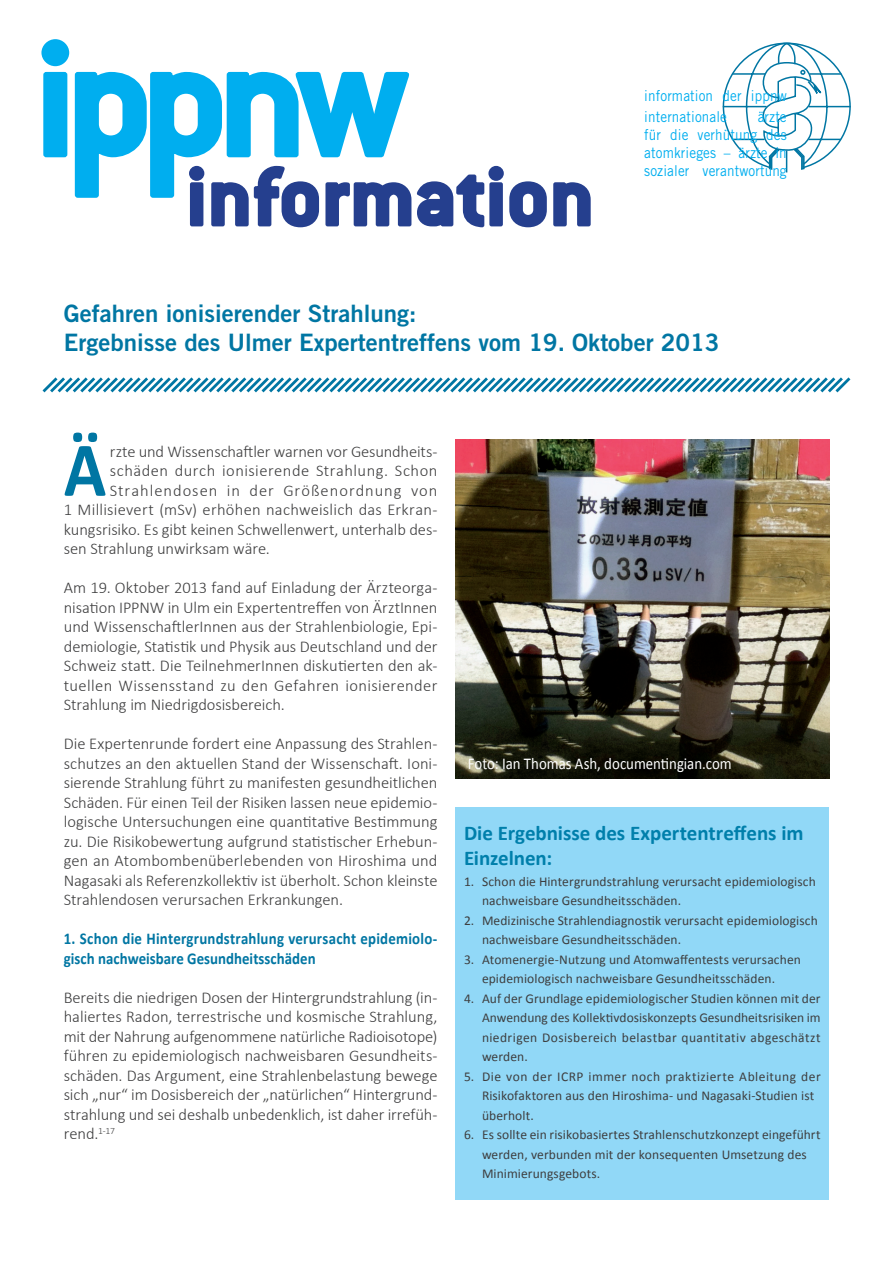
<style>
.page{position:relative;width:893px;height:1263px;background:#fff}
.page>*{position:absolute;margin:0;border:0;box-sizing:border-box;transform-origin:0 0}
.t1{font:700 180px "Conduit ITC Std";letter-spacing:-.06em;color:#00aeef}
.t2{font:700 90px "Conduit ITC Std";color:#253f8e}
.t3{font:700 78px "Calibri";color:#0076a3;scale:.9 1}
.t4{font:24px/28.8px "Trade Gothic LT Std Bd 2";color:#0076a3}
.t5{font:700 21px/25.2px "Calibri";letter-spacing:-.005em;color:#007fab}
.t6{font:300 16.5px/19.5px "Calibri";color:#3e3e3f;text-align:justify}
.t7{font:700 16.5px/19.5px "Calibri";letter-spacing:.01em;color:#0076a3;scale:.9 1}
.t8{font:300 16.5px "Calibri";letter-spacing:.03em;color:#3e3e3f}
.t9{font:16.5px "Calibri";color:#fff;scale:.9 1}
.t10{font:300 16.5px "Calibri";letter-spacing:.06em;color:#3e3e3f}
.t11{font:15px/18px "Trade Gothic LT Std";letter-spacing:.01em;color:#00aeef;scale:.9 1}
.t12{font:13.5px/19.5px "Calibri";letter-spacing:.005em;color:#3e3e3f}
</style>
<div class="page">
<img style="left:455px;top:440px;width:374px;height:338px">
<svg style="left:41px;top:39px;width:550px;height:189px"></svg>
<svg style="left:722px;top:42px;width:129px;height:131px"></svg>
<svg style="left:42px;top:377px;width:809px;height:16px"></svg>
<div style="left:455px;top:807px;width:374px;height:392px;background:#91d8f7"></div>
<h1 class="t1" style="left:34px;top:-9px;width:375px">ippnw</h1>
<h2 class="t2" style="left:186px;top:142px;width:410px">information</h2>
<p class="t11" style="left:644px;top:85px;width:160px;line-height:21px">information der ippnw internationale</p>
<p class="t11" style="left:644px;top:107px;width:160px;text-align:justify;text-indent:113px">ärzte für die verhütung des atomkrieges – ärzte in sozialer verantwortung</p>
<h3 class="t4" style="left:64px;top:299px;width:657px">Gefahren ionisierender Strahlung:<br>Ergebnisse des Ulmer Expertentreffens vom 19. Oktober 2013</h3>
<h3 class="t3" style="left:64px;top:420px;width:49px">Ä</h3>
<p class="t6" style="left:110px;top:441px;width:329px">rzte und Wissenschaftler warnen vor Gesundheits-</p>
<p class="t8" style="left:110px;top:460px;width:329px">schäden durch ionisierende Strahlung. Schon</p>
<p class="t10" style="left:110px;top:480px;width:329px">Strahlendosen in der Größenordnung von</p>
<p class="t6" style="left:64px;top:500px;width:375px">1 Millisievert (mSv) erhöhen nachweislich das Erkran-</p>
<p class="t6" style="left:64px;top:519px;width:375px">kungsrisiko. Es gibt keinen Schwellenwert, unterhalb des-</p>
<p class="t6" style="left:64px;top:539px;width:208px">sen Strahlung unwirksam wäre.</p>
<p class="t6" style="left:64px;top:578px;width:375px">Am 19. Oktober 2013 fand auf Einladung der Ärzteorga&shy;nisation IPPNW in Ulm ein Expertentreffen von ÄrztInnen und WissenschaftlerInnen aus der Strahlenbiologie, Epi&shy;demiologie, Statistik und Physik aus Deutschland und der Schweiz statt. Die TeilnehmerInnen diskutierten den ak&shy;tuellen Wissensstand zu den Gefahren ionisierender Strahlung im Niedrigdosisbereich.</p>
<p class="t6" style="left:64px;top:734px;width:375px">Die Expertenrunde fordert eine Anpassung des Strahlen&shy;schutzes an den aktuellen Stand der Wissenschaft. Ioni&shy;sierende Strahlung führt zu manifesten gesundheitlichen Schäden. Für einen Teil der Risiken lassen neue epidemio&shy;logische Untersuchungen eine quantitative Bestimmung zu. Die Risikobewertung aufgrund statistischer Erhebun&shy;gen an Atombombenüberlebenden von Hiroshima und Nagasaki als Referenzkollektiv ist überholt. Schon kleinste Strahlendosen verursachen Erkrankungen.</p>
<p class="t7" style="left:64px;top:929px;width:417px">1. Schon die Hintergrundstrahlung verursacht epidemiolo&shy;gisch nachweisbare Gesundheitsschäden</p>
<p class="t6" style="left:64px;top:987px;width:375px">Bereits die niedrigen Dosen der Hintergrundstrahlung (in&shy;haliertes Radon, terrestrische und kosmische Strahlung, mit der Nahrung aufgenommene natürliche Radioisotope) führen zu epidemiologisch nachweisbaren Gesundheits&shy;schäden. Das Argument, eine Strahlenbelastung bewege sich „nur“ im Dosisbereich der „natürlichen“ Hintergrund&shy;strahlung und sei deshalb unbedenklich, ist daher irrefüh&shy;rend.<sup>1-17</sup></p>
<p class="t9" style="left:468px;top:753px;width:295px">Foto: Ian Thomas Ash, documentingian.com</p>
<p class="t5" style="left:464px;top:820px;width:341px">Die Ergebnisse des Expertentreffens im<br>Einzelnen:</p>
<p class="t12" style="left:482px;top:871px;width:335px;text-indent:-18px">1. Schon die Hintergrundstrahlung verursacht epidemiologisch nachweisbare Gesundheitsschäden.</p>
<p class="t12" style="left:482px;top:910px;width:337px;text-indent:-18px">2. Medizinische Strahlendiagnostik verursacht epidemiologisch nachweisbare Gesundheitsschäden.</p>
<p class="t12" style="left:464px;top:949px;width:338px;text-align:center">3. Atomenergie-Nutzung und Atomwaffentests verursachen epidemiologisch nachweisbare Gesundheitsschäden.</p>
<p class="t12" style="left:482px;top:988px;width:340px;text-align:justify;text-indent:-18px">4. Auf der Grundlage epidemiologischer Studien können mit der Anwendung des Kollektivdosiskonzepts Gesundheitsrisiken im niedrigen Dosisbereich belastbar quantitativ abgeschätzt werden.</p>
<p class="t12" style="left:482px;top:1066px;width:340px;text-indent:-18px">5. Die von der ICRP immer noch praktizierte Ableitung der<br>Risikofaktoren aus den Hiroshima- und Nagasaki-Studien ist überholt.</p>
<p class="t12" style="left:482px;top:1125px;width:340px;text-indent:-18px">6. Es sollte ein risikobasiertes Strahlenschutzkonzept eingeführt werden, verbunden mit der konsequenten Umsetzung des<br>Minimierungsgebots.</p>
</div>
